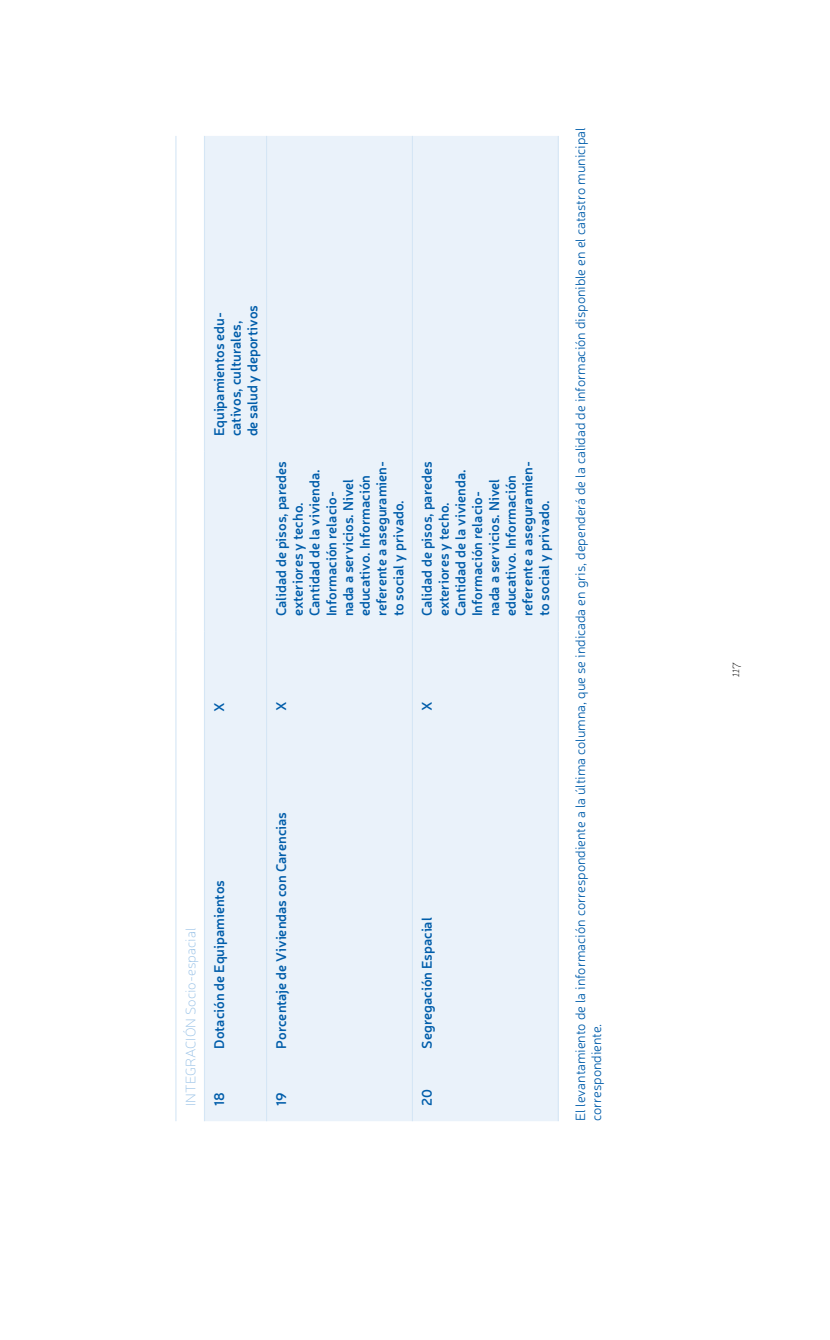
<style>
.page{position:relative;width:830px;height:1340px;background:#fff}
.page>*{position:absolute;margin:0;border:0;box-sizing:border-box;transform-origin:0 0}
.t1{font:600 13.95px/16.7px "Neris";color:#005daa}
.t2{font:100 13.95px "Neris";color:#96c0e6}
.t3{font:300 13.5px/16.2px "Neris";color:#005daa}
.t4{font:italic 300 13.5px "Klinic Slab";color:#000}
</style>
<div class="page">
<div style="left:205px;top:136px;width:352px;height:985px;background:#eaf2fa"></div>
<hr style="left:175px;top:1064px;width:1px;height:57px;background:#d5e6f5">
<hr style="left:175px;top:788px;width:1px;height:276px;background:#d5e6f5">
<hr style="left:175px;top:631px;width:1px;height:157px;background:#d5e6f5">
<hr style="left:175px;top:452px;width:1px;height:179px;background:#d5e6f5">
<hr style="left:175px;top:296px;width:1px;height:156px;background:#d5e6f5">
<hr style="left:175px;top:136px;width:1px;height:160px;background:#d5e6f5">
<hr style="left:204px;top:1064px;width:1px;height:57px;background:#d5e6f5">
<hr style="left:204px;top:788px;width:1px;height:276px;background:#d5e6f5">
<hr style="left:204px;top:631px;width:1px;height:157px;background:#d5e6f5">
<hr style="left:204px;top:452px;width:1px;height:179px;background:#d5e6f5">
<hr style="left:204px;top:296px;width:1px;height:156px;background:#d5e6f5">
<hr style="left:204px;top:136px;width:1px;height:160px;background:#d5e6f5">
<hr style="left:266px;top:1064px;width:1px;height:57px;background:#d5e6f5">
<hr style="left:266px;top:788px;width:1px;height:276px;background:#d5e6f5">
<hr style="left:266px;top:631px;width:1px;height:157px;background:#d5e6f5">
<hr style="left:266px;top:452px;width:1px;height:179px;background:#d5e6f5">
<hr style="left:266px;top:296px;width:1px;height:156px;background:#d5e6f5">
<hr style="left:266px;top:136px;width:1px;height:160px;background:#d5e6f5">
<hr style="left:411px;top:1064px;width:2px;height:57px;background:#d5e6f5">
<hr style="left:411px;top:788px;width:2px;height:276px;background:#d5e6f5">
<hr style="left:411px;top:631px;width:2px;height:157px;background:#d5e6f5">
<hr style="left:411px;top:452px;width:2px;height:179px;background:#d5e6f5">
<hr style="left:411px;top:296px;width:2px;height:156px;background:#d5e6f5">
<hr style="left:411px;top:136px;width:2px;height:160px;background:#d5e6f5">
<hr style="left:557px;top:1064px;width:1px;height:57px;background:#d5e6f5">
<hr style="left:557px;top:788px;width:1px;height:276px;background:#d5e6f5">
<hr style="left:557px;top:631px;width:1px;height:157px;background:#d5e6f5">
<hr style="left:557px;top:452px;width:1px;height:179px;background:#d5e6f5">
<hr style="left:557px;top:296px;width:1px;height:156px;background:#d5e6f5">
<hr style="left:557px;top:136px;width:1px;height:160px;background:#d5e6f5">
<p class="t1" style="left:210px;top:436px;width:133px;rotate:-90deg">Equipamientos edu&shy;cativos, culturales, de salud y deportivos</p>
<p class="t1" style="left:272px;top:616px;width:157px;rotate:-90deg">Calidad de pisos, paredes exteriores y techo.<br>Cantidad de la vivienda.<br>Información relacio&shy;nada a servicios. Nivel educativo. Información referente a aseguramien&shy;to social y privado.</p>
<p class="t1" style="left:418px;top:616px;width:157px;rotate:-90deg">Calidad de pisos, paredes exteriores y techo.<br>Cantidad de la vivienda.<br>Información relacio&shy;nada a servicios. Nivel educativo. Información referente a aseguramien&shy;to social y privado.</p>
<p class="t1" style="left:210px;top:711px;width:11px;rotate:-90deg">X</p>
<p class="t1" style="left:272px;top:711px;width:11px;rotate:-90deg">X</p>
<p class="t1" style="left:418px;top:711px;width:11px;rotate:-90deg">X</p>
<p class="t2" style="left:182px;top:1105px;width:179px;rotate:-90deg">INTEGRACIÓN Socio-espacial</p>
<p class="t1" style="left:210px;top:1048px;width:170px;rotate:-90deg">Dotación de Equipamientos</p>
<p class="t1" style="left:210px;top:1105px;width:15px;rotate:-90deg">18</p>
<p class="t1" style="left:272px;top:1048px;width:238px;rotate:-90deg">Porcentaje de Viviendas con Carencias</p>
<p class="t1" style="left:272px;top:1105px;width:15px;rotate:-90deg">19</p>
<p class="t1" style="left:418px;top:1048px;width:133px;rotate:-90deg">Segregación Espacial</p>
<p class="t1" style="left:418px;top:1105px;width:19px;rotate:-90deg">20</p>
<p class="t3" style="left:571px;top:1121px;width:995px;rotate:-90deg">El levantamiento de la información correspondiente a la última columna, que se indicada en gris, dependerá de la calidad de información disponible en el catastro municipal correspondiente.</p>
<p class="t4" style="left:726px;top:677px;width:16px;rotate:-90deg">117</p>
</div>
